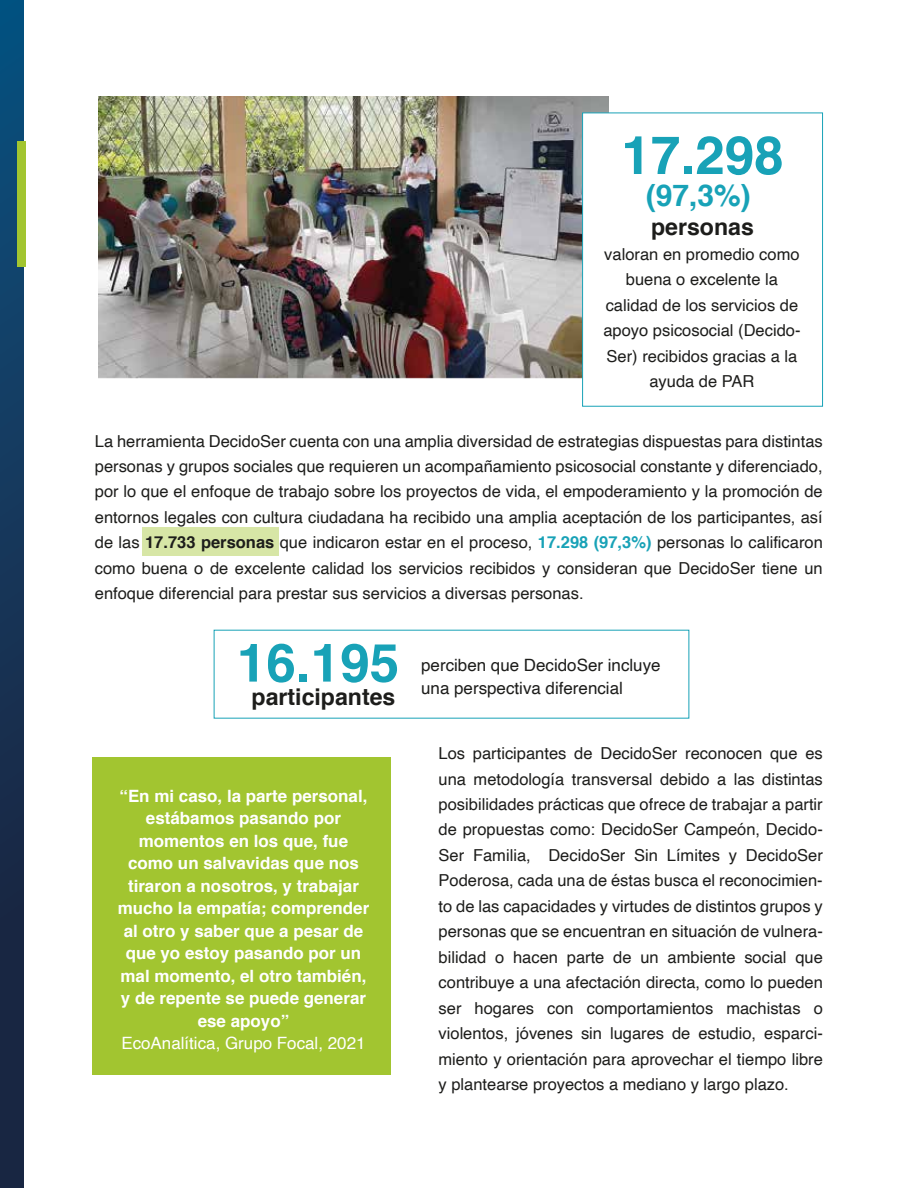
<style>
.page{position:relative;width:918px;height:1188px;background:#fff}
.page>*{position:absolute;margin:0;border:0;box-sizing:border-box;transform-origin:0 0}
.t1{font:700 53.1px "Helvetica";color:#18a2b7}
.t2{font:700 30px "Helvetica";color:#18a2b7}
.t3{font:700 23.1px "Helvetica";color:#1d1d1b}
.t4{font:700 16.95px/22.5px "Helvetica";color:#fff;text-align:center}
.t5{font:16.95px/22.5px "Helvetica";color:#1d1d1b}
.t6{font:16.95px "Helvetica";color:#fff}
.t7{font:16.5px/25.5px "Helvetica";color:#1d1d1b;text-align:justify}
.s1{font-weight:700}
.s2{font-weight:700;color:#18a2b7}
</style>
<div class="page">
<div style="left:0;top:0;width:24px;height:1188px;background:linear-gradient(to bottom,#0b4f7c,#1d1e37)"></div>
<div style="left:17px;top:141px;width:8px;height:125px;background:#a2c530"></div>
<div style="left:142px;top:527px;width:136px;height:28px;background:#d7e6a6"></div>
<div style="left:92px;top:757px;width:299px;height:318px;background:#a2c530"></div>
<img style="left:98px;top:97px;width:511px;height:282px">
<div style="left:582px;top:113px;width:241px;height:293px;background:#fff;border:1px solid #18a2b7"></div>
<h1 class="t1" style="left:621px;top:112px;width:164px">17.298</h1>
<h2 class="t2" style="left:646px;top:171px;width:107px">(97,3%)</h2>
<h3 class="t3" style="left:651px;top:208px;width:104px">personas</h3>
<p class="t7" style="left:603px;top:242px;width:199px;text-align:center">valoran en promedio como buena o excelente la calidad de los servicios de apoyo psicosocial (Decido-<br>Ser) recibidos gracias a la ayuda de PAR</p>
<p class="t7" style="left:95px;top:428px;width:730px">La herramienta DecidoSer cuenta con una amplia diversidad de estrategias dispuestas para distintas personas y grupos sociales que requieren un acompañamiento psicosocial constante y diferenciado, por lo que el enfoque de trabajo sobre los proyectos de vida, el empoderamiento y la promoción de entornos legales con cultura ciudadana ha recibido una amplia aceptación de los participantes, así de las <span class="s1">17.733 personas</span> que indicaron estar en el proceso, <span class="s2">17.298 (97,3%)</span> personas lo calificaron como buena o de excelente calidad los servicios recibidos y consideran que DecidoSer tiene un enfoque diferencial para prestar sus servicios a diversas personas.</p>
<h1 class="t1" style="left:237px;top:620px;width:164px">16.195</h1>
<h3 class="t3" style="left:252px;top:678px;width:145px">participantes</h3>
<p class="t4" style="left:118px;top:785px;width:253px">“En mi caso, la parte personal, estábamos pasando por momentos en los que, fue como un salvavidas que nos tiraron a nosotros, y trabajar mucho la empatía; comprender al otro y saber que a pesar de que yo estoy pasando por un mal momento, el otro también, y de repente se puede generar ese apoyo”</p>
<p class="t6" style="left:121px;top:1030px;width:246px">EcoAnalítica, Grupo Focal, 2021</p>
<p class="t5" style="left:421px;top:654px;width:241px">perciben que DecidoSer incluye una perspectiva diferencial</p>
<p class="t7" style="left:439px;top:741px;width:386px">Los participantes de DecidoSer reconocen que es una metodología transversal debido a las distintas posibilidades prácticas que ofrece de trabajar a partir de propuestas como: DecidoSer Campeón, Decido-Ser Familia, DecidoSer Sin Límites y DecidoSer Poderosa, cada una de éstas busca el reconocimien&shy;to de las capacidades y virtudes de distintos grupos y personas que se encuentran en situación de vulnera&shy;bilidad o hacen parte de un ambiente social que contribuye a una afectación directa, como lo pueden ser hogares con comportamientos machistas o violentos, jóvenes sin lugares de estudio, esparci&shy;miento y orientación para aprovechar el tiempo libre y plantearse proyectos a mediano y largo plazo.</p>
</div>
